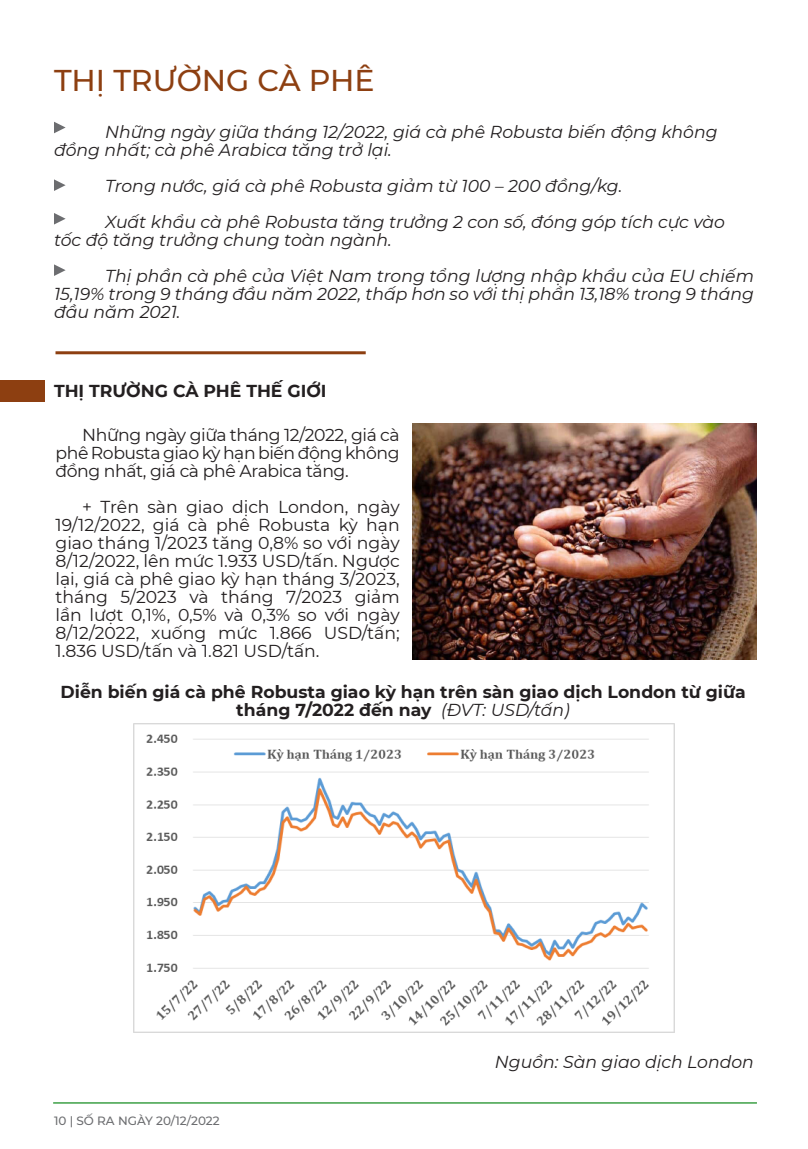
<style>
.page{position:relative;width:808px;height:1149px;background:#fff}
.page>*{position:absolute;margin:0;border:0;box-sizing:border-box;transform-origin:0 0}
.t1{font:500 30px "Montserrat";color:#8d3f11}
.t2{font:italic 17.25px/18px "Montserrat";color:#231f20}
.Default{font:17.25px/18px "Montserrat";letter-spacing:-.02em;color:#231f20;text-align:justify}
.Default-2{font:700 17.25px/18px "Montserrat";color:#231f20;text-align:center}
.t3{font:500 12px "Montserrat";color:#6c6d70}
.s1{font-weight:400;font-style:italic}
</style>
<div class="page">
<hr style="left:53px;top:1101px;width:704px;height:2px;background:#3da046">
<hr style="left:56px;top:351px;width:310px;height:3px;background:#8d3f11">
<svg style="left:54px;top:122px;width:12px;height:11px"></svg>
<svg style="left:54px;top:179px;width:12px;height:12px"></svg>
<svg style="left:54px;top:213px;width:12px;height:11px"></svg>
<svg style="left:54px;top:264px;width:12px;height:12px"></svg>
<div style="left:0;top:379px;width:44px;height:22px;background:#8d3f11"></div>
<img style="left:412px;top:423px;width:345px;height:236px">
<img style="left:133px;top:723px;width:542px;height:308px">
<p class="t1" style="left:54px;top:59px;width:322px">THỊ TRƯỜNG CÀ PHÊ</p>
<p class="t2" style="left:54px;top:122px;width:665px;text-indent:51px">Những ngày giữa tháng 12/2022, giá cà phê Robusta biến động không đồng nhất; cà phê Arabica tăng trở lại.</p>
<p class="t2" style="left:105px;top:176px;width:519px">Trong nước, giá cà phê Robusta giảm từ 100 – 200 đồng/kg.</p>
<p class="t2" style="left:54px;top:212px;width:673px;text-indent:51px">Xuất khẩu cà phê Robusta tăng trưởng 2 con số, đóng góp tích cực vào tốc độ tăng trưởng chung toàn ngành.</p>
<p class="t2" style="left:54px;top:266px;width:701px;text-align:justify;text-indent:51px">Thị phần cà phê của Việt Nam trong tổng lượng nhập khẩu của EU chiếm 15,19% trong 9 tháng đầu năm 2022, thấp hơn so với thị phần 13,18% trong 9 tháng đầu năm 2021.</p>
<p class="Default-2" style="left:54px;top:381px;width:274px">THỊ TRƯỜNG CÀ PHÊ THẾ GIỚI</p>
<p class="Default" style="left:56px;top:425px;width:346px;text-indent:27px">Những ngày giữa tháng 12/2022, giá cà phê Robusta giao kỳ hạn biến động không đồng nhất, giá cà phê Arabica tăng.</p>
<p class="Default" style="left:56px;top:497px;width:346px;text-indent:27px">+ Trên sàn giao dịch London, ngày 19/12/2022, giá cà phê Robusta kỳ hạn giao tháng 1/2023 tăng 0,8% so với ngày 8/12/2022, lên mức 1.933 USD/tấn. Ngược lại, giá cà phê giao kỳ hạn tháng 3/2023, tháng 5/2023 và tháng 7/2023 giảm lần lượt 0,1%, 0,5% và 0,3% so với ngày 8/12/2022, xuống mức 1.866 USD/tấn; 1.836 USD/tấn và 1.821 USD/tấn.</p>
<p class="Default-2" style="left:61px;top:681px;width:686px">Diễn biến giá cà phê Robusta giao kỳ hạn trên sàn giao dịch London từ giữa tháng 7/2022 đến nay <span class="s1">(ĐVT: USD/tấn)</span></p>
<p class="t3" style="left:54px;top:1111px;width:167px">10 | SỐ RA NGÀY 20/12/2022</p>
<p class="t2" style="left:495px;top:1052px;width:260px">Nguồn: Sàn giao dịch London</p>
</div>
